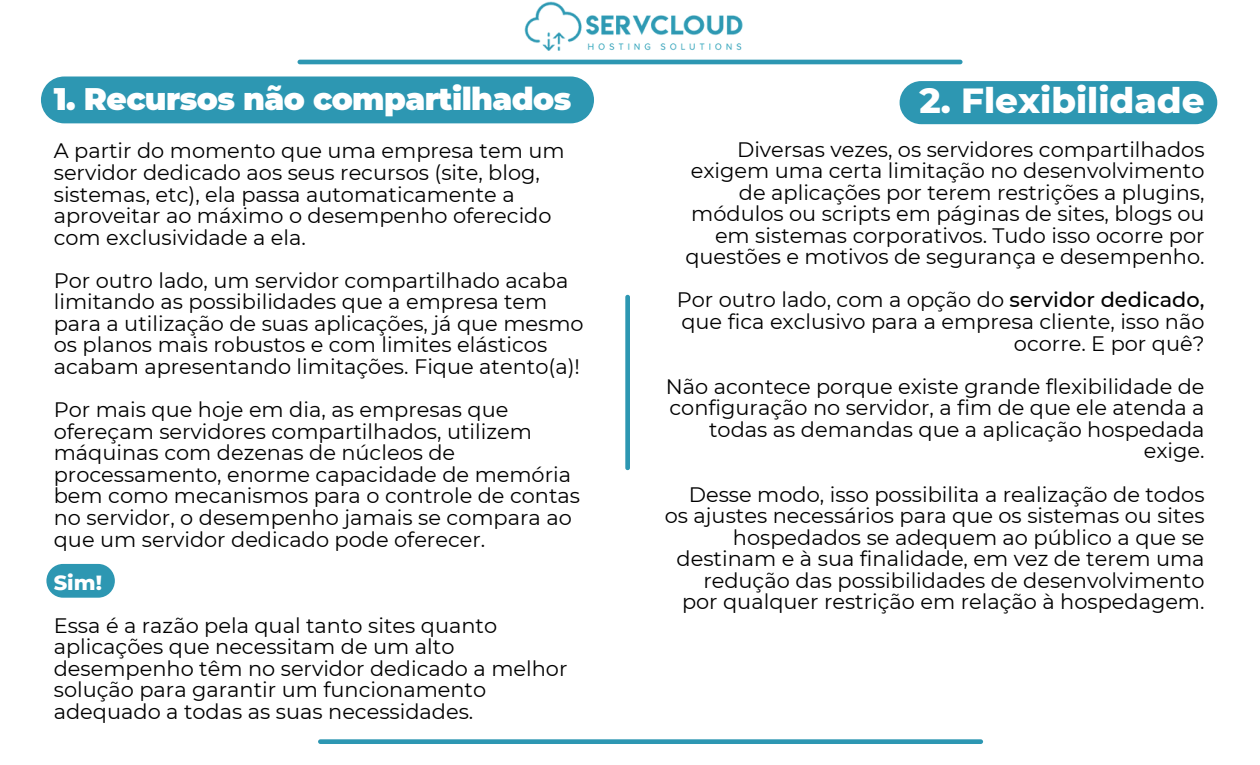
<style>
.page{position:relative;width:1260px;height:765px;background:#fff}
.page>*{position:absolute;margin:0;border:0;box-sizing:border-box;transform-origin:0 0}
.t1{font:800 35.62px "Montserrat";color:#fff}
.t2{font:900 31.12px "Montserrat";letter-spacing:-.02em;color:#fff}
.t3{font:20.88px/21.5px "Montserrat";color:#000}
.t4{font:800 20.88px "Montserrat";color:#fff}
.s1{font-weight:500}
</style>
<div class="page">
<svg style="left:318px;top:739px;width:665px;height:5px;background:#3a9db6"></svg>
<div style="left:46px;top:564px;width:69px;height:34px;background:#2d97b2;border-radius:17px"></div>
<div style="left:41px;top:77px;width:377px;height:46px;background:#2d97b2"></div>
<div style="left:900px;top:81px;width:317px;height:43px;background:#2d97b2;border-radius:22px"></div>
<svg style="left:625px;top:295px;width:5px;height:175px"></svg>
<svg style="left:298px;top:60px;width:665px;height:4px"></svg>
<img style="left:676px;top:15px;width:105px;height:50px">
<img style="left:418px;top:1px;width:258px;height:123px">
<h2 class="t2" style="left:54px;top:80px;width:519px">1. Recursos não compartilhados</h2>
<p class="t3" style="left:54px;top:140px;width:512px">A partir do momento que uma empresa tem um servidor dedicado aos seus recursos (site, blog, sistemas, etc), ela passa automaticamente a aproveitar ao máximo o desempenho oferecido com exclusividade a ela.</p>
<p class="t3" style="left:54px;top:270px;width:531px">Por outro lado, um servidor compartilhado acaba limitando as possibilidades que a empresa tem para a utilização de suas aplicações, já que mesmo os planos mais robustos e com limites elásticos acabam apresentando limitações. Fique atento(a)!</p>
<p class="t3" style="left:54px;top:399px;width:528px">Por mais que hoje em dia, as empresas que ofereçam servidores compartilhados, utilizem máquinas com dezenas de núcleos de processamento, enorme capacidade de memória bem como mecanismos para o controle de contas no servidor, o desempenho jamais se compara ao que um servidor dedicado pode oferecer.</p>
<p class="t4" style="left:54px;top:569px;width:50px">Sim!</p>
<p class="t3" style="left:54px;top:615px;width:515px">Essa é a razão pela qual tanto sites quanto aplicações que necessitam de um alto desempenho têm no servidor dedicado a melhor solução para garantir um funcionamento adequado a todas as suas necessidades.</p>
<h1 class="t1" style="left:920px;top:79px;width:287px">2. Flexibilidade</h1>
<p class="t3" style="left:685px;top:138px;width:521px;text-align:right">Diversas vezes, os servidores compartilhados exigem uma certa limitação no desenvolvimento de aplicações por terem restrições a plugins, módulos ou scripts em páginas de sites, blogs ou em sistemas corporativos. Tudo isso ocorre por questões e motivos de segurança e desempenho.</p>
<p class="t3" style="left:677px;top:289px;width:529px;text-align:right">Por outro lado, com a opção do <span class="s1">servidor dedicado, </span>que fica exclusivo para a empresa cliente, isso não ocorre. E por quê?</p>
<p class="t3" style="left:666px;top:376px;width:540px;text-align:right">Não acontece porque existe grande flexibilidade de configuração no servidor, a fim de que ele atenda a todas as demandas que a aplicação hospedada exige.</p>
<p class="t3" style="left:665px;top:483px;width:541px;text-align:right">Desse modo, isso possibilita a realização de todos os ajustes necessários para que os sistemas ou sites hospedados se adequem ao público a que se destinam e à sua finalidade, em vez de terem uma redução das possibilidades de desenvolvimento por qualquer restrição em relação à hospedagem.</p>
</div>
